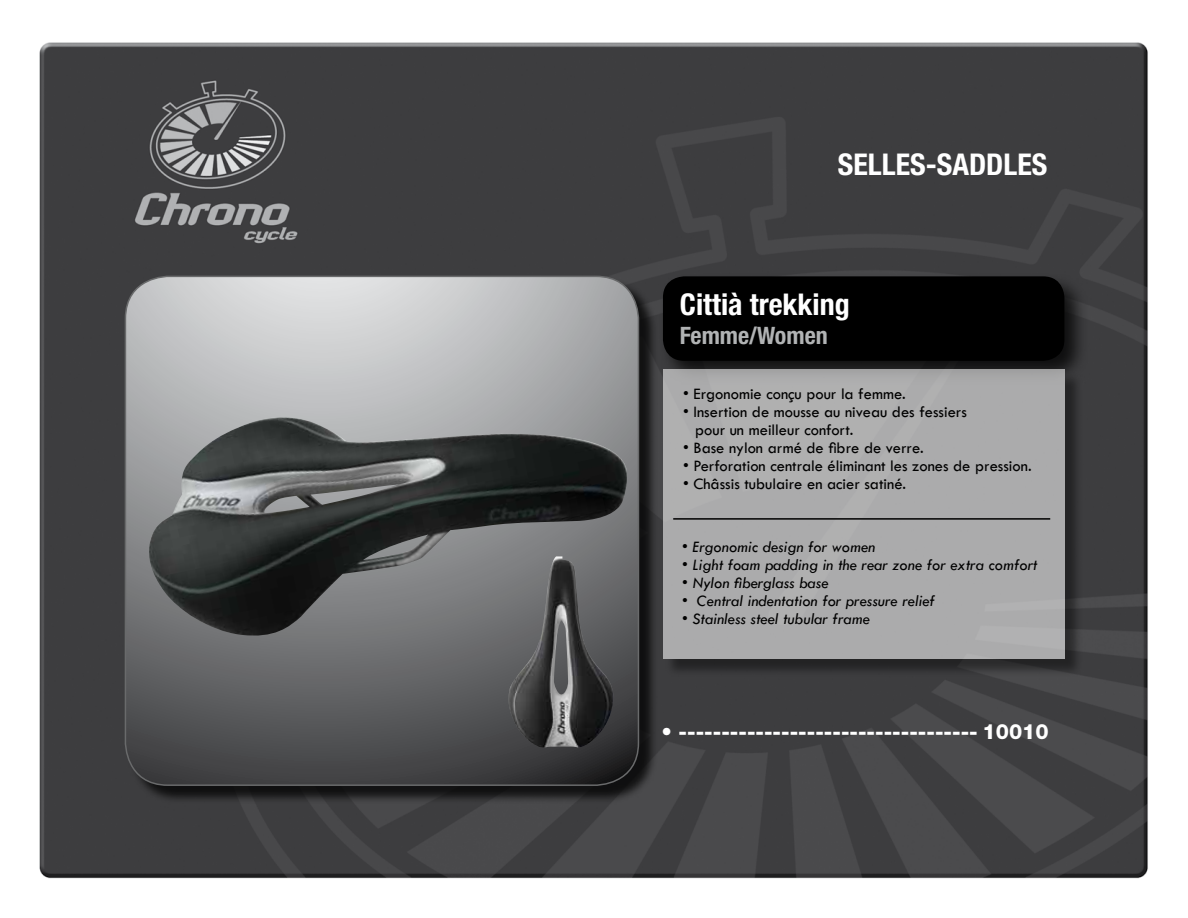
<style>
.page{position:relative;width:1188px;height:918px;background:#fff}
.page>*{position:absolute;margin:0;border:0;box-sizing:border-box;transform-origin:0 0}
.t1{font:700 condensed 30px "Helvetica Neue";color:#fff}
.t2{font:700 condensed 24px "Helvetica Neue";color:#b1b3b4}
.t3{font:800 21px "Helvetica Neue";color:#fff}
.t4{font:16.5px/18px "Tw Cen";color:#000}
.t5{font:italic 16.5px "Tw Cen";color:#000}
</style>
<div class="page">
<img style="left:39px;top:42px;width:1109px;height:837px">
<div style="left:659px;top:273px;width:430px;height:112px;background:#000;opacity:.75"></div>
<div style="left:663px;top:276px;width:401px;height:85px;background:#000;border-radius:21px"></div>
<div style="left:665px;top:371px;width:418px;height:306px;background:#000;opacity:.75"></div>
<div style="left:663px;top:369px;width:401px;height:289px;background:#ababac"></div>
<div style="left:127px;top:278px;width:531px;height:526px;background:#000;opacity:.75"></div>
<svg style="left:125px;top:276px;width:513px;height:509px;background:#8b8c8e"></svg>
<img style="left:143px;top:417px;width:486px;height:222px">
<div style="left:125px;top:276px;width:514px;height:510px;border:2px solid #696a6b;border-radius:43px"></div>
<img style="left:507px;top:556px;width:106px;height:192px">
<hr style="left:673px;top:518px;width:377px;height:2px;background:#000">
<h1 class="t1" style="left:838px;top:146px;width:211px">SELLES-SADDLES</h1>
<h1 class="t1" style="left:680px;top:286px;width:171px">Cittià trekking</h1>
<h2 class="t2" style="left:680px;top:321px;width:149px">Femme/Women</h2>
<p class="t4" style="left:683px;top:385px;width:224px">• Ergonomie conçu pour la femme.</p>
<p class="t4" style="left:695px;top:403px;width:273px;text-indent:-12px">• Insertion de mousse au niveau des fessiers pour un meilleur confort.</p>
<p class="t4" style="left:683px;top:439px;width:242px">• Base nylon armé de fibre de verre.</p>
<p class="t4" style="left:683px;top:457px;width:350px">• Perforation centrale éliminant les zones de pression.</p>
<p class="t4" style="left:683px;top:475px;width:225px">• Châssis tubulaire en acier satiné.</p>
<p class="t5" style="left:682px;top:537px;width:195px">• Ergonomic design for women</p>
<p class="t5" style="left:682px;top:555px;width:357px">• Light foam padding in the rear zone for extra comfort</p>
<p class="t5" style="left:682px;top:573px;width:148px">• Nylon fiberglass base</p>
<p class="t5" style="left:682px;top:591px;width:255px">• Central indentation for pressure relief</p>
<p class="t5" style="left:682px;top:609px;width:189px">• Stainless steel tubular frame</p>
<p class="t3" style="left:662px;top:719px;width:389px">• ----------------------------------- 10010</p>
</div>
